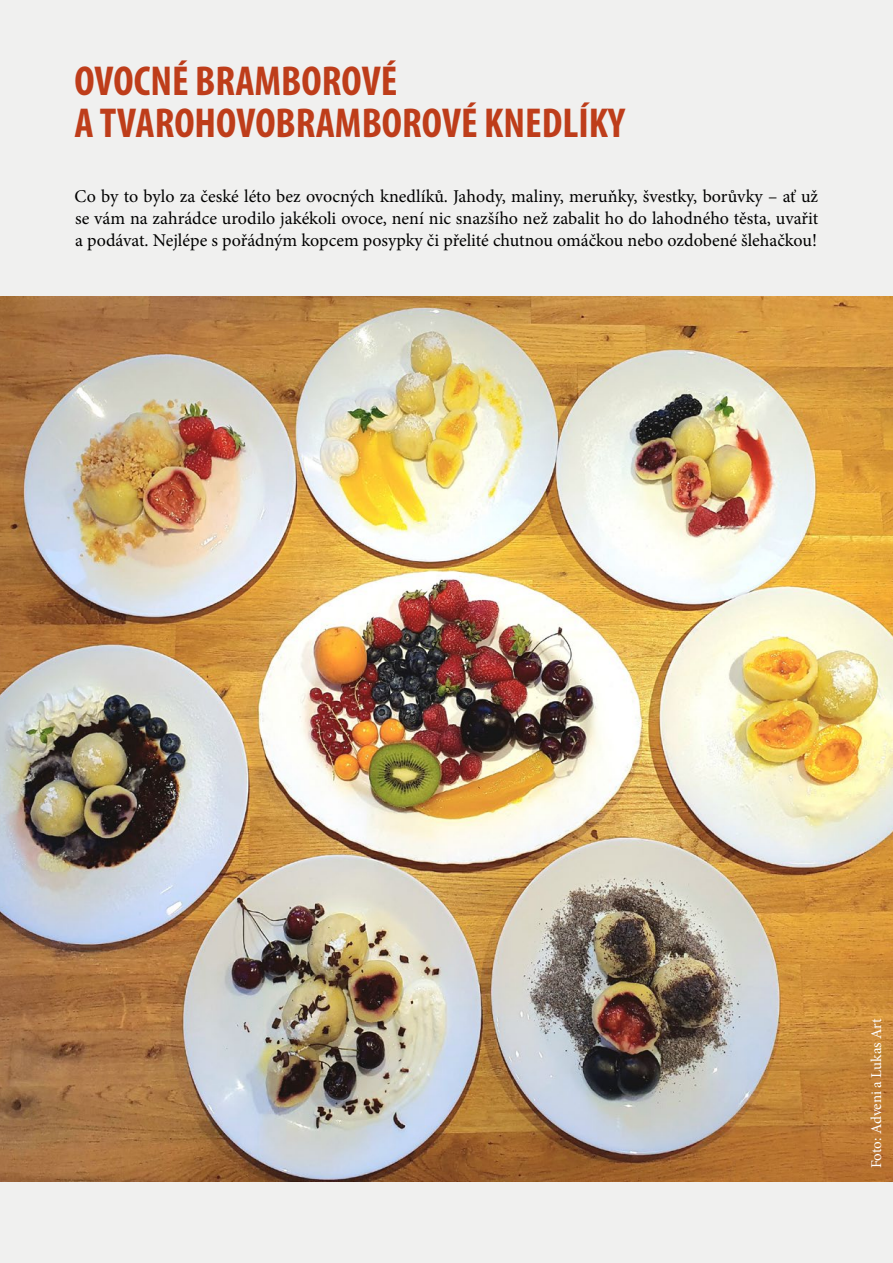
<style>
.page{position:relative;width:893px;height:1263px;background:#f0f0ef}
.page>*{position:absolute;margin:0;border:0;box-sizing:border-box;transform-origin:0 0}
.t1{font:700 condensed 42px/42px "Myriad Pro";color:#be3d1a}
.t2{font:18px/21.6px "Minion Pro";letter-spacing:-.005em;color:#000;text-align:justify}
.t3{font:15px "Minion Pro";letter-spacing:-.005em;color:#fff}
</style>
<div class="page">
<img style="left:0;top:296px;width:893px;height:885px">
<h1 class="t1" style="left:74px;top:59px;width:552px">OVOCNÉ BRAMBOROVÉ<br>A TVAROHOVOBRAMBOROVÉ KNEDLÍKY</h1>
<p class="t2" style="left:75px;top:186px;width:745px">Co by to bylo za české léto bez ovocných knedlíků. Jahody, maliny, meruňky, švestky, borůvky – ať už se vám na zahrádce urodilo jakékoli ovoce, není nic snazšího než zabalit ho do lahodného těsta, uvařit a podávat. Nejlépe s pořádným kopcem posypky či přelité chutnou omáčkou nebo ozdobené šlehačkou!</p>
<p class="t3" style="left:866px;top:1168px;width:151px;rotate:-90deg">Foto: Adveni a Lukas Art</p>
</div>
